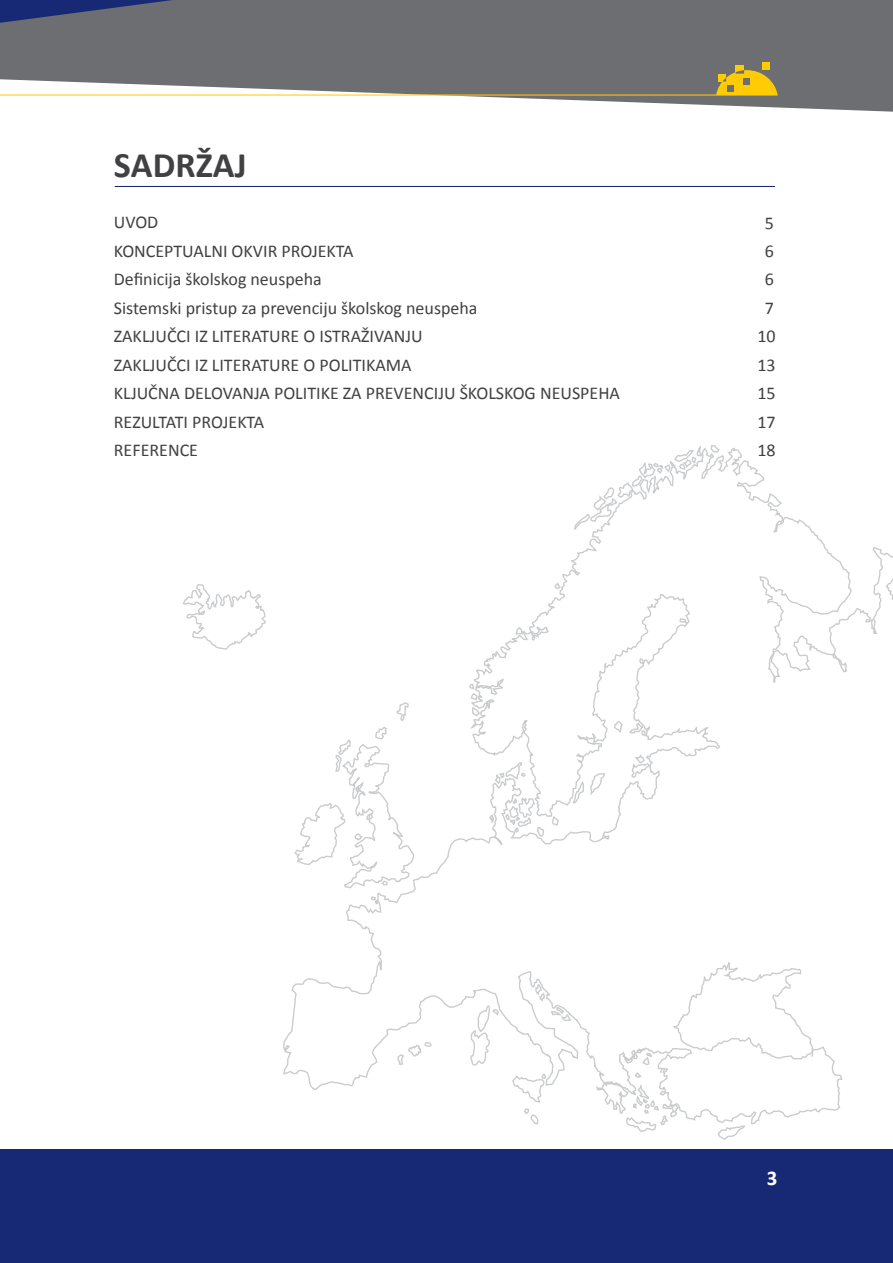
<style>
.page{position:relative;width:893px;height:1263px;background:#fff}
.page>*{position:absolute;margin:0;border:0;box-sizing:border-box;transform-origin:0 0}
.t1{font:700 36px "Calibri";color:#414042}
.t2{font:700 21px "Calibri";color:#fff}
.t3{font:18px "Calibri";color:#414042}
</style>
<div class="page">
<hr style="left:115px;top:186px;width:660px;height:1px;background:#172974">
<svg style="left:0;top:0;width:893px;height:112px;background:#838485"></svg>
<svg style="left:0;top:0;width:173px;height:23px;background:#424b72"></svg>
<hr style="left:0;top:95px;width:778px;height:1px;background:#ffcb05">
<div style="left:762px;top:62px;width:8px;height:8px;background:#ffcb05"></div>
<div style="left:736px;top:65px;width:8px;height:9px;background:#ffcb05"></div>
<svg style="left:716px;top:70px;width:62px;height:25px;background:#d3af25"></svg>
<svg style="left:182px;top:584px;width:84px;height:66px"></svg>
<svg style="left:469px;top:683px;width:12px;height:34px"></svg>
<svg style="left:315px;top:702px;width:94px;height:115px"></svg>
<svg style="left:523px;top:962px;width:320px;height:178px"></svg>
<svg style="left:283px;top:817px;width:296px;height:275px"></svg>
<svg style="left:488px;top:445px;width:405px;height:409px"></svg>
<div style="left:0;top:1150px;width:893px;height:113px;background:#172974"></div>
<h1 class="t1" style="left:114px;top:143px;width:134px">SADRŽAJ</h1>
<p class="t3" style="left:114px;top:211px;width:46px">UVOD</p>
<p class="t3" style="left:765px;top:212px;width:11px">5</p>
<p class="t3" style="left:114px;top:240px;width:241px">KONCEPTUALNI OKVIR PROJEKTA</p>
<p class="t3" style="left:765px;top:240px;width:11px">6</p>
<p class="t3" style="left:114px;top:268px;width:210px">Definicija školskog neuspeha</p>
<p class="t3" style="left:765px;top:268px;width:11px">6</p>
<p class="t3" style="left:114px;top:297px;width:365px">Sistemski pristup za prevenciju školskog neuspeha</p>
<p class="t3" style="left:765px;top:297px;width:11px">7</p>
<p class="t3" style="left:114px;top:325px;width:310px">ZAKLJUČCI IZ LITERATURE O ISTRAŽIVANJU</p>
<p class="t3" style="left:757px;top:325px;width:20px">10</p>
<p class="t3" style="left:114px;top:354px;width:299px">ZAKLJUČCI IZ LITERATURE O POLITIKAMA</p>
<p class="t3" style="left:757px;top:354px;width:20px">13</p>
<p class="t3" style="left:114px;top:382px;width:508px">KLJUČNA DELOVANJA POLITIKE ZA PREVENCIJU ŠKOLSKOG NEUSPEHA</p>
<p class="t3" style="left:757px;top:382px;width:20px">15</p>
<p class="t3" style="left:114px;top:411px;width:152px">REZULTATI PROJEKTA</p>
<p class="t3" style="left:757px;top:411px;width:20px">17</p>
<p class="t3" style="left:114px;top:439px;width:86px">REFERENCE</p>
<p class="t3" style="left:757px;top:439px;width:20px">18</p>
<p class="t2" style="left:767px;top:1165px;width:12px">3</p>
</div>
